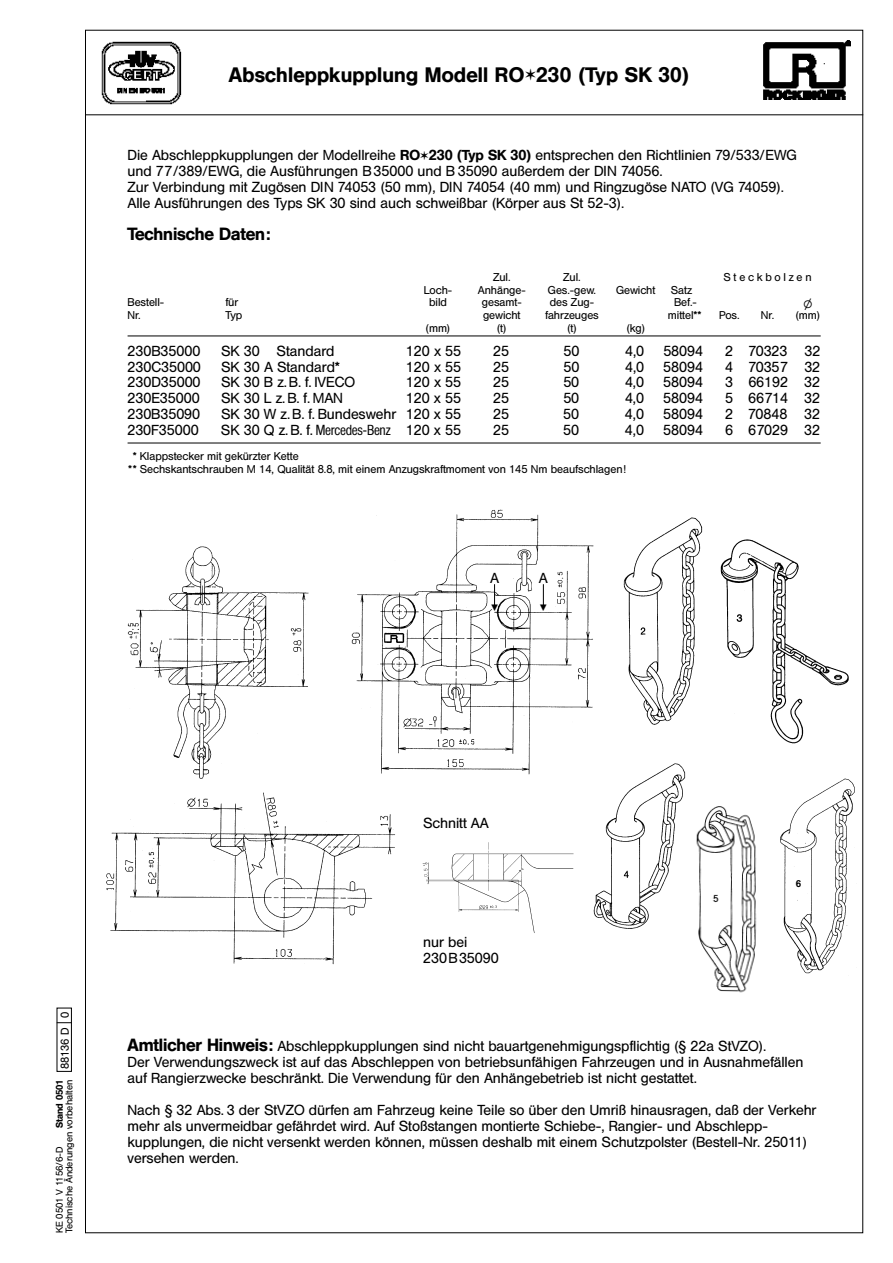
<style>
.page{position:relative;width:893px;height:1263px;background:#fff}
.page>*{position:absolute;margin:0;border:0;box-sizing:border-box;transform-origin:0 0}
.t1{font:500 20.85px "HE10";letter-spacing:.015em;color:#000}
.t2{font:500 17.7px "HE10";color:#000}
.t3{font:14.4px/15.9px "HE10";color:#000}
.t4{font:13.5px "AK11 Figures Mathematic";color:#000}
.t5{font:11.25px/12.8px "HE10";color:#000;text-align:center}
.t6{font:11.25px "HE10";letter-spacing:.25em;color:#000}
.t7{font:9.6px/9.6px "HE10";color:#000}
.t8{font:500 9.6px "HE10";color:#000}
.t9{font:9px "AK11 Figures Mathematic";color:#000}
.s1{font-family:"ZA15 No 100";font-weight:400;font-size:13.5px}
.s2{font-weight:500}
.s3{font-family:"ZA15 No 100";font-size:10.5px}
.s4{font-weight:300;font-stretch:condensed}
.s5{color:#fff}
.s6{font-weight:500;font-size:17.55px}
</style>
<div class="page">
<hr style="left:85px;top:114px;width:778px;height:1px;background:#000">
<img style="left:101px;top:41px;width:81px;height:64px">
<img style="left:763px;top:41px;width:87px;height:58px">
<hr style="left:128px;top:336px;width:693px;height:1px;background:#000">
<hr style="left:128px;top:443px;width:693px;height:1px;background:#000">
<img style="left:351px;top:509px;width:243px;height:266px">
<img style="left:127px;top:546px;width:182px;height:233px">
<img style="left:106px;top:792px;width:289px;height:173px">
<img style="left:623px;top:517px;width:80px;height:208px">
<img style="left:591px;top:761px;width:95px;height:168px">
<img style="left:696px;top:806px;width:61px;height:187px">
<img style="left:780px;top:778px;width:75px;height:196px">
<img style="left:720px;top:539px;width:129px;height:205px">
<img style="left:422px;top:842px;width:152px;height:91px">
<svg style="left:494px;top:584px;width:1px;height:22px"></svg>
<svg style="left:543px;top:584px;width:1px;height:22px"></svg>
<div style="left:57px;top:1008px;width:15px;height:63px;background:#fff;border:1px solid #000"></div>
<svg style="left:57px;top:1022px;width:15px;height:1px"></svg>
<h1 class="t1" style="left:229px;top:63px;width:462px">Abschleppkupplung Modell RO<span class="s1">i</span>230 (Typ SK 30)</h1>
<p class="t3" style="left:128px;top:147px;width:671px">Die Abschleppkupplungen der Modellreihe <span class="s2">RO</span><span class="s3">i</span><span class="s2">230 (Typ SK 30)</span> entsprechen den Richtlinien 79/533/EWG und 77/389/EWG, die Ausführungen B 35000 und B 35090 außerdem der DIN 74056.<br>Zur Verbindung mit Zugösen DIN 74053 (50 mm), DIN 74054 (40 mm) und Ringzugöse NATO (VG 74059).<br>Alle Ausführungen des Typs SK 30 sind auch schweißbar (Körper aus St 52-3).</p>
<p class="t2" style="left:128px;top:223px;width:144px">Technische Daten:</p>
<p class="t5" style="left:128px;top:296px;width:38px;text-align:left">Bestell-<br>Nr.</p>
<p class="t5" style="left:225px;top:296px;width:18px;text-align:left">für<br>Typ</p>
<p class="t5" style="left:424px;top:283px;width:30px">Loch&shy;bild</p>
<p class="t5" style="left:426px;top:322px;width:26px">(mm)</p>
<p class="t5" style="left:478px;top:271px;width:49px">Zul.<br>Anhänge&shy;gesamt&shy;gewicht (t)</p>
<p class="t5" style="left:545px;top:271px;width:55px">Zul.<br>Ges.-gew. des Zug&shy;fahrzeuges (t)</p>
<p class="t5" style="left:616px;top:283px;width:41px">Gewicht</p>
<p class="t5" style="left:626px;top:322px;width:20px">(kg)</p>
<p class="t5" style="left:668px;top:283px;width:35px">Satz<br>Bef.- mittel**</p>
<p class="t6" style="left:723px;top:271px;width:90px">Steckbolzen</p>
<p class="t5" style="left:719px;top:309px;width:22px">Pos.</p>
<p class="t5" style="left:761px;top:309px;width:15px">Nr.</p>
<p class="t4" style="left:803px;top:296px;width:11px">l</p>
<p class="t5" style="left:796px;top:309px;width:26px">(mm)</p>
<p class="t3" style="left:128px;top:343px;width:74px">230B35000</p>
<p class="t3" style="left:221px;top:343px;width:115px">SK 30 Standard</p>
<p class="t3" style="left:406px;top:343px;width:57px">120 x 55</p>
<p class="t3" style="left:493px;top:343px;width:17px">25</p>
<p class="t3" style="left:563px;top:343px;width:17px">50</p>
<p class="t3" style="left:625px;top:343px;width:21px">4,0</p>
<p class="t3" style="left:663px;top:343px;width:41px">58094</p>
<p class="t3" style="left:725px;top:343px;width:97px">2 70323 32</p>
<p class="t3" style="left:128px;top:359px;width:75px">230C35000</p>
<p class="t3" style="left:221px;top:359px;width:120px">SK 30 A Standard*</p>
<p class="t3" style="left:406px;top:359px;width:57px">120 x 55</p>
<p class="t3" style="left:493px;top:359px;width:17px">25</p>
<p class="t3" style="left:563px;top:359px;width:17px">50</p>
<p class="t3" style="left:625px;top:359px;width:21px">4,0</p>
<p class="t3" style="left:663px;top:359px;width:41px">58094</p>
<p class="t3" style="left:725px;top:359px;width:97px">4 70357 32</p>
<p class="t3" style="left:128px;top:375px;width:75px">230D35000</p>
<p class="t3" style="left:221px;top:375px;width:136px">SK 30 B z. B. f. IVECO</p>
<p class="t3" style="left:406px;top:375px;width:57px">120 x 55</p>
<p class="t3" style="left:493px;top:375px;width:17px">25</p>
<p class="t3" style="left:563px;top:375px;width:17px">50</p>
<p class="t3" style="left:625px;top:375px;width:21px">4,0</p>
<p class="t3" style="left:663px;top:375px;width:41px">58094</p>
<p class="t3" style="left:725px;top:375px;width:97px">3 66192 32</p>
<p class="t3" style="left:127px;top:391px;width:74px">230E35000</p>
<p class="t3" style="left:221px;top:391px;width:124px">SK 30 L z. B. f. MAN</p>
<p class="t3" style="left:406px;top:391px;width:57px">120 x 55</p>
<p class="t3" style="left:493px;top:391px;width:17px">25</p>
<p class="t3" style="left:563px;top:391px;width:17px">50</p>
<p class="t3" style="left:625px;top:391px;width:21px">4,0</p>
<p class="t3" style="left:663px;top:391px;width:41px">58094</p>
<p class="t3" style="left:725px;top:391px;width:97px">5 66714 32</p>
<p class="t3" style="left:127px;top:406px;width:74px">230B35090</p>
<p class="t3" style="left:221px;top:406px;width:242px">SK 30 W z. B. f. Bundeswehr 120 x 55</p>
<p class="t3" style="left:493px;top:406px;width:17px">25</p>
<p class="t3" style="left:563px;top:406px;width:17px">50</p>
<p class="t3" style="left:625px;top:406px;width:21px">4,0</p>
<p class="t3" style="left:663px;top:406px;width:41px">58094</p>
<p class="t3" style="left:725px;top:406px;width:97px">2 70848 32</p>
<p class="t3" style="left:127px;top:422px;width:73px">230F35000</p>
<p class="t3" style="left:221px;top:422px;width:242px">SK 30 Q z. B. f. <span class="s4">Mercedes-Benz</span> 120 x 55</p>
<p class="t3" style="left:493px;top:422px;width:17px">25</p>
<p class="t3" style="left:563px;top:422px;width:17px">50</p>
<p class="t3" style="left:625px;top:422px;width:21px">4,0</p>
<p class="t3" style="left:663px;top:422px;width:41px">58094</p>
<p class="t3" style="left:725px;top:422px;width:97px">6 67029 32</p>
<p class="t5" style="left:128px;top:450px;width:499px;text-align:left"><span class="s5">*</span>* Klappstecker mit gekürzter Kette<br>** Sechskantschrauben M 14, Qualität 8.8, mit einem Anzugskraftmoment von 145 Nm beaufschlagen!</p>
<p class="t3" style="left:490px;top:570px;width:10px">A</p>
<p class="t9" style="left:491px;top:603px;width:8px">b</p>
<p class="t3" style="left:539px;top:570px;width:10px">A</p>
<p class="t9" style="left:540px;top:603px;width:8px">b</p>
<p class="t7" style="left:55px;top:1233px;width:223px;text-indent:105px;rotate:-90deg"><span class="s2">Stand 0501<br></span>Technische Änderungen vorbehalten <sup>88136</sup> <sup>D</sup> <sup>0</sup></p>
<p class="t7" style="left:55px;top:1233px;width:88px;rotate:-90deg">KE 0501 V 1156/6-D</p>
<p class="t3" style="left:423px;top:815px;width:67px">Schnitt AA</p>
<p class="t3" style="left:423px;top:934px;width:77px">nur bei<br>230B35090</p>
<p class="t8" style="left:796px;top:878px;width:7px">6</p>
<p class="t3" style="left:128px;top:1038px;width:677px"><span class="s6">Amtlicher Hinweis:</span> Abschleppkupplungen sind nicht bauartgenehmigungspflichtig (§ 22a StVZO).<br>Der Verwendungszweck ist auf das Abschleppen von betriebsunfähigen Fahrzeugen und in Ausnahmefällen auf Rangierzwecke beschränkt. Die Verwendung für den Anhängebetrieb ist nicht gestattet.</p>
<p class="t3" style="left:128px;top:1102px;width:690px">Nach § 32 Abs. 3 der StVZO dürfen am Fahrzeug keine Teile so über den Umriß hinausragen, daß der Verkehr mehr als unvermeidbar gefährdet wird. Auf Stoßstangen montierte Schiebe-, Rangier- und Abschlepp&shy;kupplungen, die nicht versenkt werden können, müssen deshalb mit einem Schutzpolster (Bestell-Nr. 25011) versehen werden.</p>
</div>
